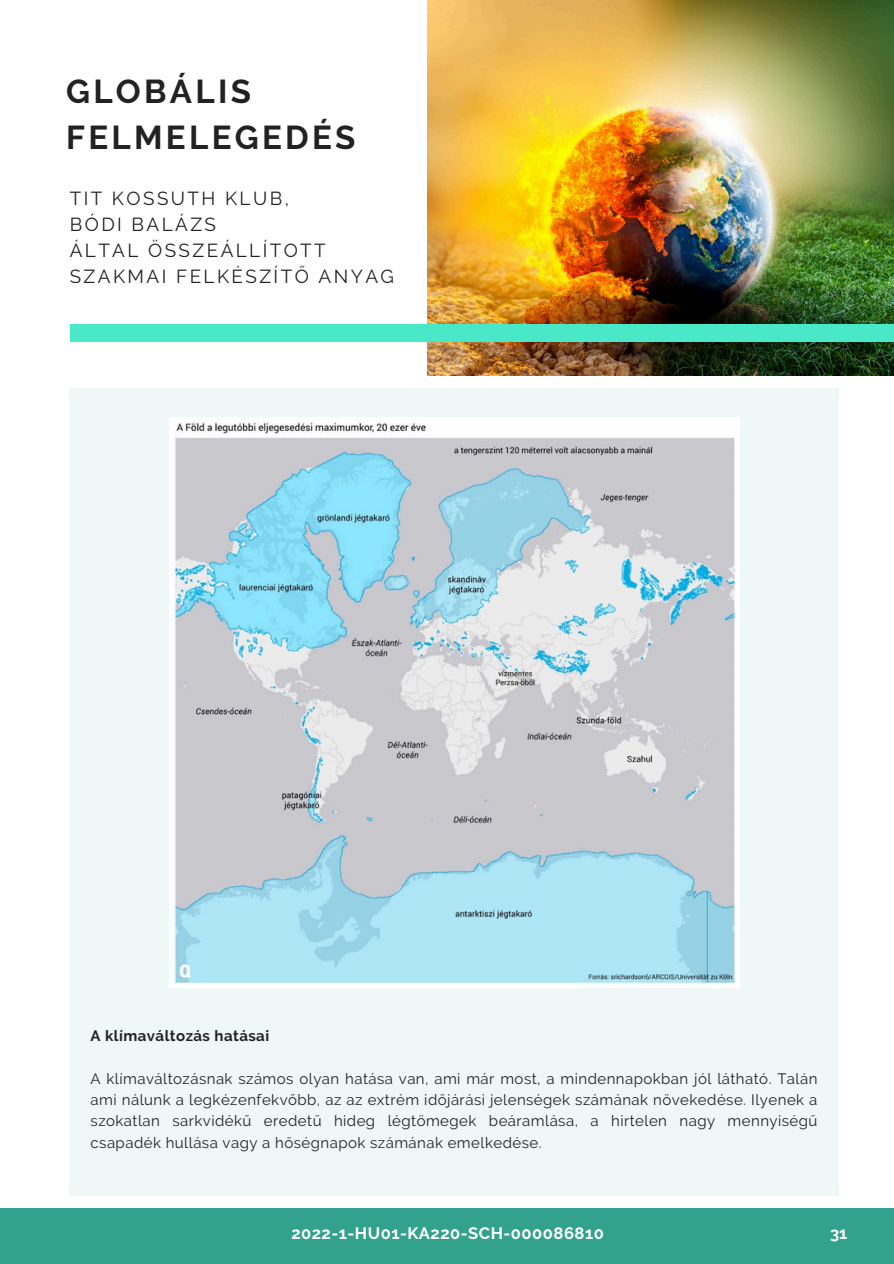
<style>
.page{position:relative;width:894px;height:1264px;background:#fff}
.page>*{position:absolute;margin:0;border:0;box-sizing:border-box;transform-origin:0 0}
.t1{font:700 33px/46.2px "Raleway";letter-spacing:.1em;color:#222}
.t2{font:18.75px/25.8px "Raleway";letter-spacing:.13em;color:#222}
.t3{font:700 16.5px "Raleway";letter-spacing:.03em;color:#fff}
.t4{font:700 16.5px "Raleway";color:#fbfeff}
.t5{font:15px/21.3px "Raleway";letter-spacing:.03em;color:#222;text-align:justify}
.t6{font:700 15px "Raleway";letter-spacing:.03em;color:#222}
</style>
<div class="page">
<img style="left:427px;top:0;width:465px;height:376px">
<div style="left:70px;top:324px;width:823px;height:17px;background:#48e8c9"></div>
<div style="left:0;top:1208px;width:893px;height:55px;background:#33a28c"></div>
<div style="left:70px;top:388px;width:768px;height:807px;background:#eff8f6"></div>
<img style="left:169px;top:417px;width:570px;height:570px">
<h2 class="t1" style="left:66px;top:68px;width:291px">GLOBÁLIS<br>FELMELEGEDÉS</h2>
<h4 class="t2" style="left:70px;top:185px;width:326px">TIT KOSSUTH KLUB,<br>BÓDI BALÁZS<br>ÁLTAL ÖSSZEÁLLÍTOTT<br>SZAKMAI FELKÉSZÍTŐ ANYAG</h4>
<p class="t6" style="left:91px;top:1026px;width:180px">A klímaváltozás hatásai</p>
<p class="t5" style="left:91px;top:1067px;width:728px">A klímaváltozásnak számos olyan hatása van, ami már most, a mindennapokban jól látható. Talán ami nálunk a legkézenfekvőbb, az az extrém időjárási jelenségek számának növekedése. Ilyenek a szokatlan sarkvidékű eredetű hideg légtömegek beáramlása, a hirtelen nagy mennyiségű csapadék hullása vagy a hőségnapok számának emelkedése.</p>
<p class="t3" style="left:291px;top:1223px;width:314px">2022-1-HU01-KA220-SCH-000086810</p>
<p class="t4" style="left:829px;top:1223px;width:19px">31</p>
</div>
